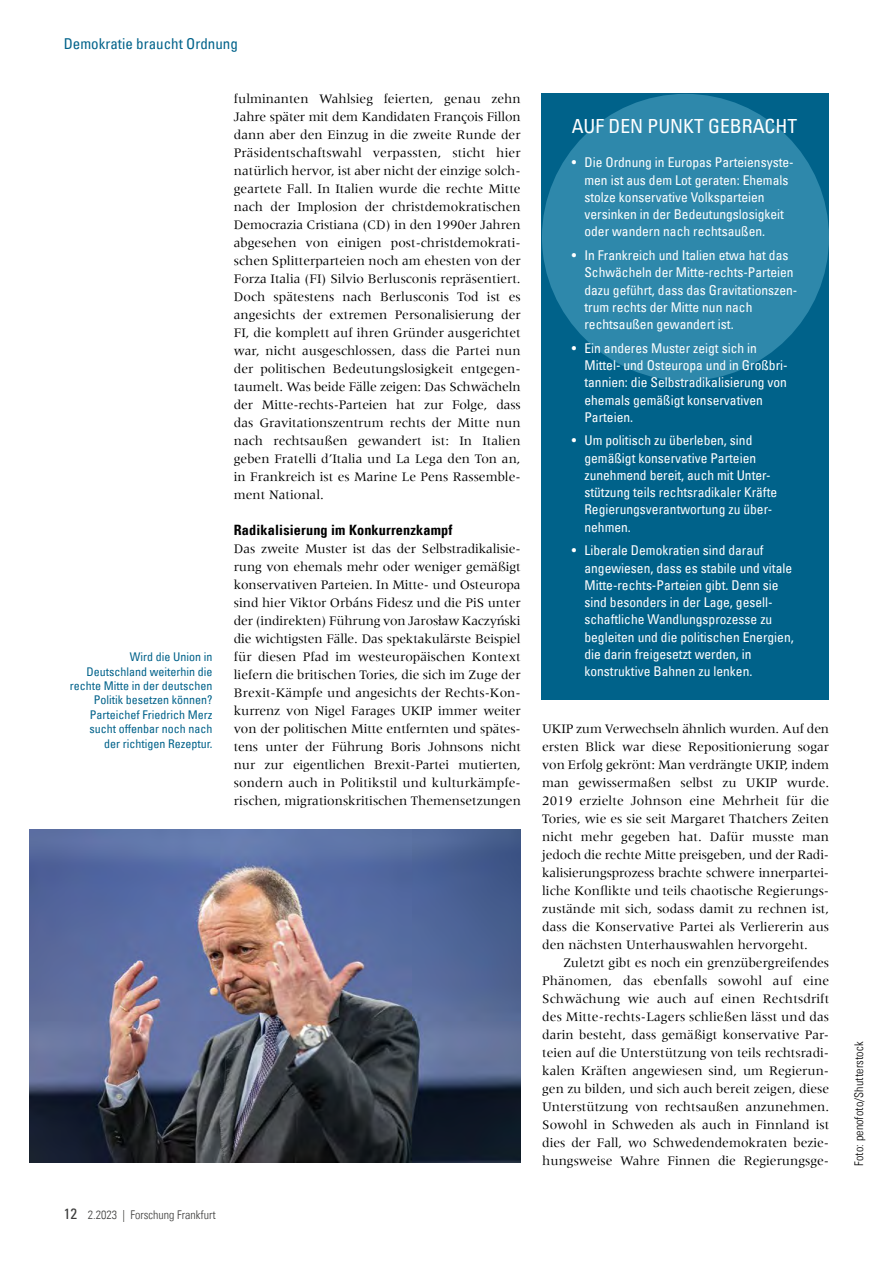
<style>
.page{position:relative;width:893px;height:1263px;background:#fff}
.page>*{position:absolute;margin:0;border:0;box-sizing:border-box;transform-origin:0 0}
.t1{font:condensed 19.5px "Univers Com 57";color:#fff}
.t2{font:condensed 15px "Univers Com 57";color:#00628a}
.t3{font:14.25px "Univers Com 67 Bold Cond";letter-spacing:.01em;color:#000}
.t4{font:13.5px/18px "Meridien";color:#000;text-align:justify}
.t5{font:condensed 13.5px/17.2px "Univers Com 57";color:#fff}
.t6{font:condensed 12px/14.4px "Univers Com 57";color:#00628a;text-align:right}
.t7{font:12px "Univers Com 47 Light Cond";color:#3c3c3b}
.t8{font:12px "Univers Com 47 Light Cond";letter-spacing:.01em;color:#000}
.s1{font-family:"Univers Com 57";font-stretch:condensed;font-size:15px}
</style>
<div class="page">
<img style="left:30px;top:829px;width:490px;height:334px">
<div style="left:542px;top:94px;width:287px;height:606px;background:#00628a"></div>
<div style="left:542px;top:94px;width:287px;height:287px;background:#2e88ab;border-radius:50%"></div>
<p class="t2" style="left:64px;top:34px;width:176px">Demokratie braucht Ordnung</p>
<p class="t6" style="left:70px;top:649px;width:144px">Wird die Union in<br>Deutschland weiterhin die rechte Mitte in der deutschen<br>Politik besetzen können?<br>Parteichef Friedrich Merz sucht offenbar noch nach<br>der richtigen Rezeptur.</p>
<p class="t4" style="left:234px;top:90px;width:288px">fulminanten Wahlsieg feierten, genau zehn Jahre später mit dem Kandidaten François Fillon dann aber den Einzug in die zweite Runde der Präsidentschaftswahl verpassten, sticht hier natürlich hervor, ist aber nicht der einzige solch&shy;geartete Fall. In Italien wurde die rechte Mitte nach der Implosion der christdemokratischen Democrazia Cristiana (CD) in den 1990er Jahren abgesehen von einigen post- christdemokrati&shy;schen Splitterparteien noch am ehesten von der Forza Italia (FI) Silvio Berlusconis repräsentiert.<br>Doch spätestens nach Berlusconis Tod ist es angesichts der extremen Personalisierung der FI, die komplett auf ihren Gründer ausgerichtet war, nicht ausgeschlossen, dass die Partei nun der politischen Bedeutungslosigkeit entgegen&shy;taumelt. Was beide Fälle zeigen: Das Schwächeln der Mitte- rechts- Parteien hat zur Folge, dass das Gravitationszentrum rechts der Mitte nun nach rechtsaußen gewandert ist: In Italien geben Fratelli d’Italia und La Lega den Ton an, in Frankreich ist es Marine Le Pens Rassemble&shy;ment National.</p>
<p class="t3" style="left:234px;top:521px;width:220px">Radikalisierung im Konkurrenzkampf</p>
<p class="t4" style="left:234px;top:540px;width:289px">Das zweite Muster ist das der Selbstradikalisie&shy;rung von ehemals mehr oder weniger gemäßigt konservativen Parteien. In Mitte- und Osteuropa sind hier Viktor Orbáns Fidesz und die PiS unter der (indirekten) Führung von Jarosław Kaczyn´ski die wichtigsten Fälle. Das spektakulärste Beispiel für diesen Pfad im westeuropäischen Kontext liefern die britischen Tories, die sich im Zuge der Brexit- Kämpfe und angesichts der Rechts- Kon&shy;kurrenz von Nigel Farages UKIP immer weiter von der politischen Mitte entfernten und spätes&shy;tens unter der Führung Boris Johnsons nicht nur zur eigentlichen Brexit- Partei mutierten, sondern auch in Politikstil und kulturkämpfe&shy;rischen, migrationskritischen Themensetzungen</p>
<p class="t7" style="left:64px;top:1208px;width:153px"><span class="s1">12</span> 2.2023 | Forschung Frankfurt</p>
<h1 class="t1" style="left:572px;top:114px;width:227px">AUF DEN PUNKT GEBRACHT</h1>
<p class="t5" style="left:584px;top:154px;width:211px;text-indent:-13px">• Die Ordnung in Europas Parteiensyste&shy;men ist aus dem Lot geraten: Ehemals stolze konservative Volksparteien versinken in der Bedeutungslosigkeit oder wandern nach rechtsaußen.</p>
<p class="t5" style="left:584px;top:246px;width:214px;text-indent:-13px">• In Frankreich und Italien etwa hat das Schwächeln der Mitte-rechts-Parteien dazu geführt, dass das Gravitationszen&shy;trum rechts der Mitte nun nach rechtsaußen gewandert ist.</p>
<p class="t5" style="left:584px;top:339px;width:205px;text-indent:-13px">• Ein anderes Muster zeigt sich in<br>Mittel- und Osteuropa und in Großbri&shy;tannien: die Selbstradikalisierung von ehemals gemäßigt konservativen<br>Parteien.</p>
<p class="t5" style="left:584px;top:432px;width:194px;text-indent:-13px">• Um politisch zu überleben, sind gemäßigt konservative Parteien zunehmend bereit, auch mit Unter&shy;stützung teils rechtsradikaler Kräfte<br>Regierungsverantwortung zu über&shy;nehmen.</p>
<p class="t5" style="left:584px;top:542px;width:211px;text-indent:-13px">• Liberale Demokratien sind darauf angewiesen, dass es stabile und vitale Mitte-rechts-Parteien gibt. Denn sie sind besonders in der Lage, gesell&shy;schaftliche Wandlungsprozesse zu begleiten und die politischen Energien, die darin freigesetzt werden, in konstruktive Bahnen zu lenken.</p>
<p class="t4" style="left:542px;top:720px;width:289px">UKIP zum Verwechseln ähnlich wurden. Auf den ersten Blick war diese Repositionierung sogar von Erfolg gekrönt: Man verdrängte UKIP, indem man gewissermaßen selbst zu UKIP wurde.<br>2019 erzielte Johnson eine Mehrheit für die Tories, wie es sie seit Margaret Thatchers Zeiten nicht mehr gegeben hat. Dafür musste man jedoch die rechte Mitte preisgeben, und der Radi&shy;kalisierungsprozess brachte schwere innerpartei&shy;liche Konflikte und teils chaotische Regierungs&shy;zustände mit sich, sodass damit zu rechnen ist, dass die Konservative Partei als Verliererin aus den nächsten Unterhauswahlen hervorgeht.</p>
<p class="t4" style="left:542px;top:954px;width:289px;text-indent:21px">Zuletzt gibt es noch ein grenzübergreifendes Phänomen, das ebenfalls sowohl auf eine Schwächung wie auch auf einen Rechtsdrift des Mitte- rechts- Lagers schließen lässt und das darin besteht, dass gemäßigt konservative Par&shy;teien auf die Unterstützung von teils rechtsradi&shy;kalen Kräften angewiesen sind, um Regierun&shy;gen zu bilden, und sich auch bereit zeigen, diese Unterstützung von rechtsaußen anzunehmen.<br>Sowohl in Schweden als auch in Finnland ist dies der Fall, wo Schwedendemokraten bezie&shy;hungsweise Wahre Finnen die Regierungsge-</p>
<p class="t8" style="left:852px;top:1166px;width:126px;rotate:-90deg">Foto: penofoto/Shutterstock</p>
</div>
